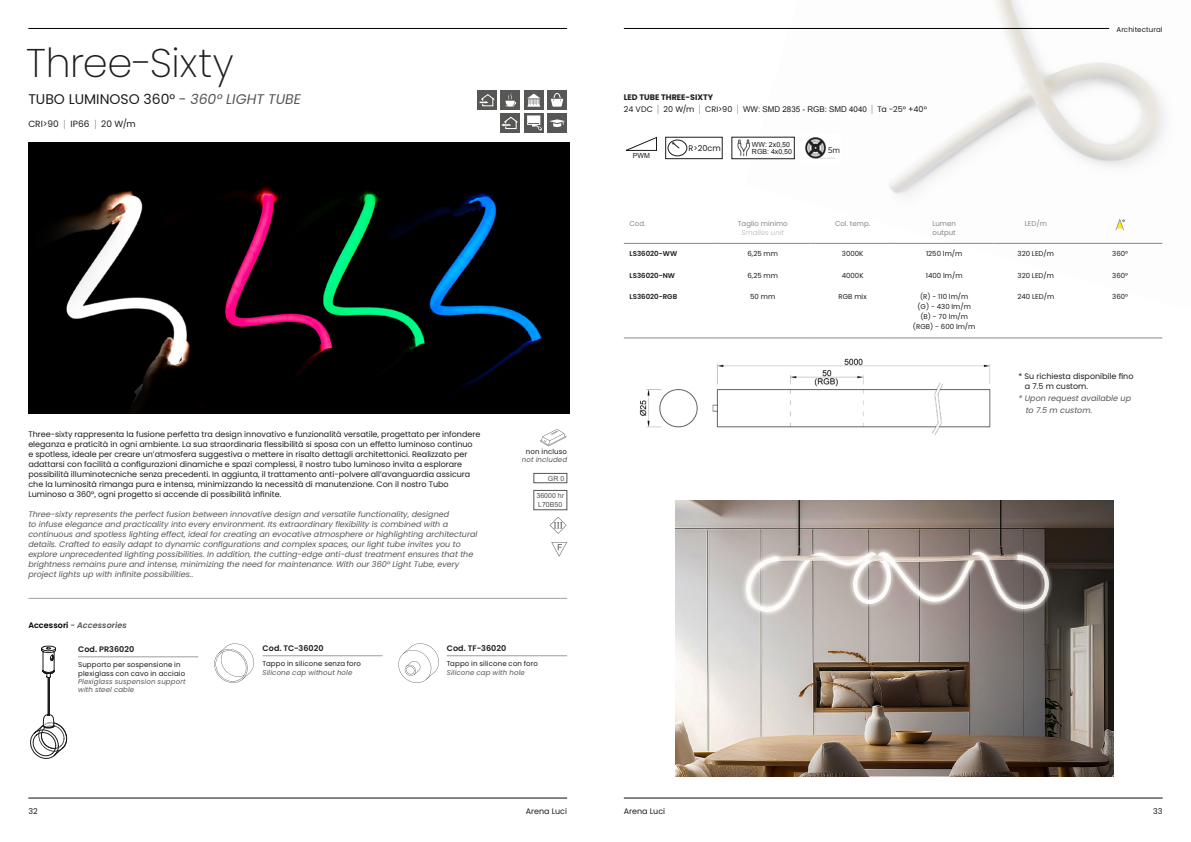
<style>
.page{position:relative;width:1191px;height:842px;background:#fff}
.page>*{position:absolute;margin:0;border:0;box-sizing:border-box;transform-origin:0 0}
.t1{font:200 40px "Poppins";letter-spacing:-.01em;color:#1d1d1b}
.t2{font:14px "Poppins";color:#1d1d1b}
.t3{font:9px "Poppins";color:#1d1d1b}
.t4{font:8.1px "Poppins";color:#1d1d1b}
.t5{font:8.1px "Gotham";color:#1d1d1b}
.t6{font:8px/10px "Poppins";color:#1d1d1b}
.t7{font:italic 8px/10px "Poppins";color:#575756}
.t8{font:600 8px "Poppins";letter-spacing:.005em;color:#1d1d1b}
.t9{font:italic 600 8px "Poppins";letter-spacing:.01em;color:#575756}
.t10{font:7px/10px "Poppins";letter-spacing:.015em;color:#1d1d1b}
.t11{font:italic 7px/8.4px "Poppins";letter-spacing:.015em;color:#575756}
.t12{font:7px/8.4px "Poppins";color:#878787}
.t13{font:600 7px "Poppins";color:#1d1d1b}
.t14{font:7px/7px "Arial";color:#1d1d1b}
.t15{font:7px/9px "Arial";color:#555253}
.t16{font:italic 7px "Poppins";color:#c6c6c6}
.s1{color:#575756}
.s2{font-style:italic;color:#575756}
.s3{font-weight:300;font-size:10.4px;color:#878787}
.s4{font-style:normal;color:#000}
.s5{font-weight:700}
.s6{font-family:"Arial"}
</style>
<div class="page">
<hr style="left:624px;top:798px;width:538px;height:1px;background:#0c0c0c">
<hr style="left:28px;top:798px;width:539px;height:1px;background:#0c0c0c">
<img style="left:28px;top:142px;width:541px;height:271px">
<div style="left:477px;top:90px;width:20px;height:20px;background:#575756"></div>
<svg style="left:479px;top:94px;width:16px;height:12px"></svg>
<div style="left:524px;top:90px;width:20px;height:20px;background:#575756"></div>
<svg style="left:527px;top:94px;width:13px;height:13px"></svg>
<div style="left:500px;top:90px;width:20px;height:20px;background:#575756"></div>
<svg style="left:505px;top:93px;width:12px;height:14px"></svg>
<div style="left:547px;top:90px;width:20px;height:20px;background:#575756"></div>
<svg style="left:551px;top:93px;width:12px;height:14px"></svg>
<hr style="left:28px;top:28px;width:539px;height:1px;background:#000">
<div style="left:547px;top:113px;width:20px;height:20px;background:#575756"></div>
<svg style="left:549px;top:119px;width:16px;height:9px"></svg>
<div style="left:524px;top:113px;width:20px;height:20px;background:#575756"></div>
<svg style="left:527px;top:115px;width:15px;height:16px"></svg>
<div style="left:533px;top:473px;width:34px;height:10px;border:1px solid #555253"></div>
<div style="left:533px;top:490px;width:34px;height:20px;border:1px solid #555253"></div>
<svg style="left:551px;top:542px;width:16px;height:15px"></svg>
<svg style="left:549px;top:517px;width:17px;height:17px"></svg>
<svg style="left:540px;top:429px;width:26px;height:17px"></svg>
<div style="left:500px;top:113px;width:20px;height:20px;background:#575756"></div>
<svg style="left:501px;top:116px;width:17px;height:13px"></svg>
<hr style="left:28px;top:598px;width:539px;height:1px;background:#a1a1a1">
<hr style="left:262px;top:656px;width:121px;height:1px;background:#9d9d9c">
<hr style="left:78px;top:657px;width:120px;height:1px;background:#9d9d9c">
<hr style="left:447px;top:656px;width:120px;height:1px;background:#9d9d9c">
<svg style="left:398px;top:643px;width:41px;height:40px"></svg>
<svg style="left:214px;top:643px;width:40px;height:40px"></svg>
<svg style="left:30px;top:645px;width:37px;height:114px"></svg>
<img style="left:639px;top:358px;width:352px;height:77px">
<img style="left:744px;top:0;width:421px;height:244px">
<img style="left:675px;top:500px;width:438px;height:277px">
<hr style="left:624px;top:28px;width:485px;height:1px;background:#000">
<hr style="left:624px;top:338px;width:91px;height:1px;background:#878787">
<hr style="left:715px;top:338px;width:95px;height:1px;background:#878787">
<hr style="left:810px;top:338px;width:85px;height:1px;background:#878787">
<hr style="left:894px;top:338px;width:99px;height:1px;background:#878787">
<hr style="left:993px;top:338px;width:85px;height:1px;background:#878787">
<hr style="left:1078px;top:338px;width:84px;height:1px;background:#878787">
<hr style="left:624px;top:243px;width:91px;height:1px;background:#878787">
<hr style="left:715px;top:243px;width:95px;height:1px;background:#878787">
<hr style="left:810px;top:243px;width:85px;height:1px;background:#878787">
<hr style="left:894px;top:243px;width:99px;height:1px;background:#878787">
<hr style="left:993px;top:243px;width:85px;height:1px;background:#878787">
<hr style="left:1078px;top:243px;width:84px;height:1px;background:#878787">
<svg style="left:1115px;top:219px;width:9px;height:11px"></svg>
<svg style="left:625px;top:136px;width:32px;height:15px"></svg>
<img style="left:802px;top:135px;width:38px;height:27px">
<div style="left:731px;top:137px;width:63px;height:22px;border:1px solid #1d1d1b"></div>
<img style="left:737px;top:140px;width:13px;height:16px">
<div style="left:665px;top:137px;width:57px;height:22px;border:1px solid #1d1d1b"></div>
<div style="left:668px;top:140px;width:19px;height:16px;border:1px solid #1d1d1b;border-radius:50%"></div>
<svg style="left:671px;top:142px;width:8px;height:7px"></svg>
<h1 class="t1" style="left:26px;top:40px;width:209px">Three-Sixty</h1>
<h2 class="t2" style="left:28px;top:91px;width:274px">TUBO LUMINOSO 360° <span class="s1">-</span> <span class="s2">360° LIGHT TUBE</span></h2>
<p class="t3" style="left:28px;top:119px;width:109px">CRI&gt;90 <span class="s3">|</span> IP66 <span class="s3">|</span> 20 W/m</p>
<p class="t6" style="left:28px;top:429px;width:453px">Three-sixty rappresenta la fusione perfetta tra design innovativo e funzionalità versatile, progettato per infondere eleganza e praticità in ogni ambiente. La sua straordinaria flessibilità si sposa con un effetto luminoso continuo<br>e spotless, ideale per creare un’atmosfera suggestiva o mettere in risalto dettagli architettonici. Realizzato per adattarsi con facilità a configurazioni dinamiche e spazi complessi, il nostro tubo luminoso invita a esplorare possibilità illuminotecniche senza precedenti. In aggiunta, il trattamento anti-polvere all’avanguardia assicura che la luminosità rimanga pura e intensa, minimizzando la necessità di manutenzione. Con il nostro Tubo Luminoso a 360°, ogni progetto si accende di possibilità infinite.</p>
<p class="t7" style="left:28px;top:509px;width:450px">Three-sixty represents the perfect fusion between innovative design and versatile functionality, designed<br>to infuse elegance and practicality into every environment. Its extraordinary flexibility is combined with a continuous and spotless lighting effect, ideal for creating an evocative atmosphere or highlighting architectural details. Crafted to easily adapt to dynamic configurations and complex spaces, our light tube invites you to explore unprecedented lighting possibilities. In addition, the cutting-edge anti-dust treatment ensures that the brightness remains pure and intense, minimizing the need for maintenance. With our 360° Light Tube, every project lights up with infinite possibilities..</p>
<p class="t10" style="left:526px;top:446px;width:43px">non incluso</p>
<p class="t11" style="left:522px;top:455px;width:47px">not included</p>
<p class="t15" style="left:548px;top:474px;width:18px">GR 0</p>
<p class="t15" style="left:536px;top:491px;width:29px">36000 hr<br>L70B50</p>
<p class="t9" style="left:28px;top:621px;width:100px"><span class="s4">Accessori</span> - Accessories</p>
<p class="t8" style="left:78px;top:645px;width:58px">Cod. PR36020</p>
<p class="t8" style="left:262px;top:643px;width:63px">Cod. TC-36020</p>
<p class="t8" style="left:447px;top:643px;width:61px">Cod. TF-36020</p>
<p class="t10" style="left:78px;top:661px;width:109px;line-height:8.4px">Supporto per sospensione in plexiglass con cavo in acciaio</p>
<p class="t11" style="left:78px;top:677px;width:109px">Plexiglass suspension support with steel cable</p>
<p class="t10" style="left:262px;top:659px;width:100px">Tappo in silicone senza foro</p>
<p class="t11" style="left:262px;top:668px;width:91px">Silicone cap without hole</p>
<p class="t10" style="left:447px;top:659px;width:93px">Tappo in silicone con foro</p>
<p class="t11" style="left:447px;top:668px;width:79px">Silicone cap with hole</p>
<p class="t6" style="left:624px;top:91px;width:305px;line-height:12px"><span class="s5">LED TUBE THREE-SIXTY<br></span>24 VDC <span class="s3">|</span> 20 W/m <span class="s3">|</span> CRI&gt;90 <span class="s3">|</span> <span class="s6">WW: SMD 2835 - RGB: SMD 4040</span> <span class="s3">|</span> Ta -25° +40°</p>
<p class="t14" style="left:633px;top:152px;width:19px">PWM</p>
<p class="t14" style="left:752px;top:141px;width:42px">WW: 2x0,50<br>RGB: 4x0,50</p>
<p class="t4" style="left:688px;top:144px;width:34px">R&gt;20cm</p>
<p class="t5" style="left:827px;top:145px;width:14px">5m</p>
<p class="t12" style="left:629px;top:220px;width:18px">Cod.</p>
<p class="t12" style="left:738px;top:220px;width:51px">Taglio minimo</p>
<p class="t16" style="left:741px;top:228px;width:44px">Smalles unit</p>
<p class="t12" style="left:835px;top:220px;width:37px">Col. temp.</p>
<p class="t12" style="left:932px;top:220px;width:25px">Lumen output</p>
<p class="t12" style="left:1024px;top:220px;width:24px">LED/m</p>
<p class="t10" style="left:1116px;top:25px;width:48px">Architectural</p>
<p class="t13" style="left:629px;top:250px;width:49px">LS36020-WW</p>
<p class="t10" style="left:747px;top:249px;width:32px">6,25 mm</p>
<p class="t10" style="left:842px;top:249px;width:23px">3000K</p>
<p class="t10" style="left:926px;top:249px;width:38px">1250 lm/m</p>
<p class="t10" style="left:1017px;top:249px;width:38px">320 LED/m</p>
<p class="t10" style="left:1112px;top:249px;width:17px">360°</p>
<p class="t13" style="left:629px;top:271px;width:47px">LS36020-NW</p>
<p class="t10" style="left:747px;top:270px;width:32px">6,25 mm</p>
<p class="t10" style="left:841px;top:270px;width:23px">4000K</p>
<p class="t10" style="left:925px;top:270px;width:38px">1400 lm/m</p>
<p class="t10" style="left:1017px;top:270px;width:38px">320 LED/m</p>
<p class="t10" style="left:1112px;top:270px;width:17px">360°</p>
<p class="t13" style="left:629px;top:293px;width:49px">LS36020-RGB</p>
<p class="t10" style="left:750px;top:292px;width:27px">50 mm</p>
<p class="t10" style="left:838px;top:292px;width:30px">RGB mix</p>
<p class="t10" style="left:913px;top:292px;width:64px;text-align:center">(R) - 110 lm/m<br>(G) - 430 lm/m (B) - 70 lm/m (RGB) - 600 lm/m</p>
<p class="t10" style="left:1017px;top:292px;width:38px">240 LED/m</p>
<p class="t10" style="left:1112px;top:292px;width:17px">360°</p>
<p class="t6" style="left:1025px;top:372px;width:110px;text-indent:-6px">* Su richiesta disponibile fino a 7.5 m custom.</p>
<p class="t7" style="left:1025px;top:393px;width:107px;line-height:12px;text-indent:-7px">* Upon request available up to 7.5 m custom.</p>
<p class="t6" style="left:28px;top:806px;width:11px">32</p>
<p class="t6" style="left:526px;top:806px;width:43px">Arena Luci</p>
<p class="t6" style="left:624px;top:806px;width:43px">Arena Luci</p>
<p class="t6" style="left:1153px;top:806px;width:11px">33</p>
</div>
